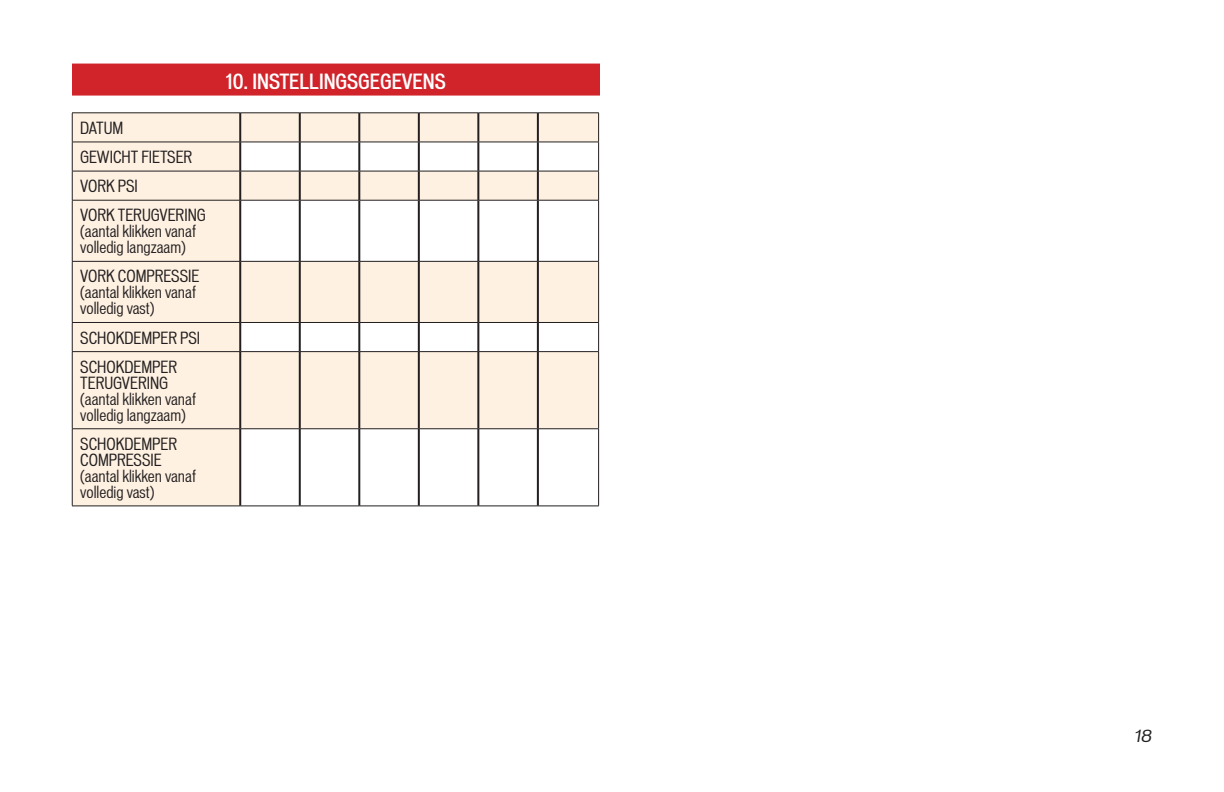
<style>
.page{position:relative;width:1224px;height:792px;background:#fff}
.page>*{position:absolute;margin:0;border:0;box-sizing:border-box;transform-origin:0 0}
.HS_-_Heading_Square{font:500 condensed 20px "Vonnes";color:#fff}
.TT_-_Table_Text{font:condensed 16px/16px "Vonnes";color:#231f20}
.t1{font:italic 16px "Vonnes";color:#231f20}
</style>
<div class="page">
<div style="left:72px;top:64px;width:528px;height:32px;background:#d1232a"></div>
<svg style="left:73px;top:113px;width:525px;height:393px;fill:#fef1e2"></svg>
<hr style="left:72px;top:112px;width:168px;height:1px;background:#231f20">
<hr style="left:240px;top:112px;width:60px;height:1px;background:#231f20">
<hr style="left:300px;top:112px;width:59px;height:1px;background:#231f20">
<hr style="left:359px;top:112px;width:60px;height:1px;background:#231f20">
<hr style="left:419px;top:112px;width:59px;height:1px;background:#231f20">
<hr style="left:478px;top:112px;width:60px;height:1px;background:#231f20">
<hr style="left:538px;top:112px;width:61px;height:1px;background:#231f20">
<hr style="left:72px;top:142px;width:168px;height:1px;background:#231f20">
<hr style="left:240px;top:142px;width:60px;height:1px;background:#231f20">
<hr style="left:300px;top:142px;width:59px;height:1px;background:#231f20">
<hr style="left:359px;top:142px;width:60px;height:1px;background:#231f20">
<hr style="left:419px;top:142px;width:59px;height:1px;background:#231f20">
<hr style="left:478px;top:142px;width:60px;height:1px;background:#231f20">
<hr style="left:538px;top:142px;width:61px;height:1px;background:#231f20">
<hr style="left:72px;top:171px;width:168px;height:1px;background:#231f20">
<svg style="left:72px;top:113px;width:1px;height:87px"></svg>
<hr style="left:240px;top:171px;width:60px;height:1px;background:#231f20">
<hr style="left:300px;top:171px;width:59px;height:1px;background:#231f20">
<hr style="left:359px;top:171px;width:60px;height:1px;background:#231f20">
<hr style="left:419px;top:171px;width:59px;height:1px;background:#231f20">
<hr style="left:478px;top:171px;width:60px;height:1px;background:#231f20">
<hr style="left:538px;top:171px;width:61px;height:1px;background:#231f20">
<svg style="left:598px;top:113px;width:1px;height:87px"></svg>
<hr style="left:72px;top:200px;width:168px;height:1px;background:#231f20">
<hr style="left:72px;top:200px;width:1px;height:61px;background:#231f20">
<hr style="left:240px;top:200px;width:60px;height:1px;background:#231f20">
<hr style="left:300px;top:200px;width:59px;height:1px;background:#231f20">
<hr style="left:359px;top:200px;width:60px;height:1px;background:#231f20">
<hr style="left:419px;top:200px;width:59px;height:1px;background:#231f20">
<hr style="left:478px;top:200px;width:60px;height:1px;background:#231f20">
<hr style="left:538px;top:200px;width:61px;height:1px;background:#231f20">
<hr style="left:598px;top:200px;width:1px;height:61px;background:#231f20">
<hr style="left:72px;top:261px;width:168px;height:1px;background:#231f20">
<hr style="left:72px;top:262px;width:1px;height:60px;background:#231f20">
<hr style="left:240px;top:261px;width:60px;height:1px;background:#231f20">
<hr style="left:300px;top:261px;width:59px;height:1px;background:#231f20">
<hr style="left:359px;top:261px;width:60px;height:1px;background:#231f20">
<hr style="left:419px;top:261px;width:59px;height:1px;background:#231f20">
<hr style="left:478px;top:261px;width:60px;height:1px;background:#231f20">
<hr style="left:538px;top:261px;width:61px;height:1px;background:#231f20">
<hr style="left:598px;top:262px;width:1px;height:60px;background:#231f20">
<hr style="left:72px;top:322px;width:168px;height:1px;background:#231f20">
<svg style="left:72px;top:323px;width:1px;height:28px"></svg>
<hr style="left:240px;top:322px;width:60px;height:1px;background:#231f20">
<hr style="left:300px;top:322px;width:59px;height:1px;background:#231f20">
<hr style="left:359px;top:322px;width:60px;height:1px;background:#231f20">
<hr style="left:419px;top:322px;width:59px;height:1px;background:#231f20">
<hr style="left:478px;top:322px;width:60px;height:1px;background:#231f20">
<hr style="left:538px;top:322px;width:61px;height:1px;background:#231f20">
<svg style="left:598px;top:323px;width:1px;height:28px"></svg>
<hr style="left:72px;top:351px;width:168px;height:1px;background:#231f20">
<hr style="left:72px;top:352px;width:1px;height:77px;background:#231f20">
<hr style="left:240px;top:351px;width:60px;height:1px;background:#231f20">
<hr style="left:300px;top:351px;width:59px;height:1px;background:#231f20">
<hr style="left:359px;top:351px;width:60px;height:1px;background:#231f20">
<hr style="left:419px;top:351px;width:59px;height:1px;background:#231f20">
<hr style="left:478px;top:351px;width:60px;height:1px;background:#231f20">
<hr style="left:538px;top:351px;width:61px;height:1px;background:#231f20">
<hr style="left:598px;top:352px;width:1px;height:77px;background:#231f20">
<hr style="left:72px;top:428px;width:168px;height:1px;background:#231f20">
<hr style="left:72px;top:429px;width:1px;height:77px;background:#231f20">
<hr style="left:240px;top:428px;width:60px;height:1px;background:#231f20">
<hr style="left:300px;top:428px;width:59px;height:1px;background:#231f20">
<hr style="left:359px;top:428px;width:60px;height:1px;background:#231f20">
<hr style="left:419px;top:428px;width:59px;height:1px;background:#231f20">
<hr style="left:478px;top:428px;width:60px;height:1px;background:#231f20">
<hr style="left:538px;top:428px;width:61px;height:1px;background:#231f20">
<hr style="left:598px;top:429px;width:1px;height:77px;background:#231f20">
<hr style="left:72px;top:506px;width:168px;height:1px;background:#231f20">
<hr style="left:240px;top:506px;width:60px;height:1px;background:#231f20">
<hr style="left:300px;top:506px;width:59px;height:1px;background:#231f20">
<hr style="left:359px;top:506px;width:60px;height:1px;background:#231f20">
<hr style="left:419px;top:506px;width:59px;height:1px;background:#231f20">
<hr style="left:478px;top:506px;width:60px;height:1px;background:#231f20">
<hr style="left:538px;top:506px;width:61px;height:1px;background:#231f20">
<hr style="left:239px;top:113px;width:2px;height:29px;background:#231f20">
<hr style="left:299px;top:113px;width:2px;height:29px;background:#231f20">
<hr style="left:358px;top:113px;width:2px;height:29px;background:#231f20">
<hr style="left:418px;top:113px;width:2px;height:29px;background:#231f20">
<hr style="left:477px;top:113px;width:2px;height:29px;background:#231f20">
<hr style="left:537px;top:113px;width:2px;height:29px;background:#231f20">
<hr style="left:239px;top:142px;width:2px;height:29px;background:#231f20">
<hr style="left:299px;top:142px;width:2px;height:29px;background:#231f20">
<hr style="left:358px;top:142px;width:2px;height:29px;background:#231f20">
<hr style="left:418px;top:142px;width:2px;height:29px;background:#231f20">
<hr style="left:477px;top:142px;width:2px;height:29px;background:#231f20">
<hr style="left:537px;top:142px;width:2px;height:29px;background:#231f20">
<hr style="left:239px;top:171px;width:2px;height:29px;background:#231f20">
<hr style="left:299px;top:171px;width:2px;height:29px;background:#231f20">
<hr style="left:358px;top:171px;width:2px;height:29px;background:#231f20">
<hr style="left:418px;top:171px;width:2px;height:29px;background:#231f20">
<hr style="left:477px;top:171px;width:2px;height:29px;background:#231f20">
<hr style="left:537px;top:171px;width:2px;height:29px;background:#231f20">
<hr style="left:239px;top:200px;width:2px;height:61px;background:#231f20">
<hr style="left:299px;top:200px;width:2px;height:61px;background:#231f20">
<hr style="left:358px;top:200px;width:2px;height:61px;background:#231f20">
<hr style="left:418px;top:200px;width:2px;height:61px;background:#231f20">
<hr style="left:477px;top:200px;width:2px;height:61px;background:#231f20">
<hr style="left:537px;top:200px;width:2px;height:61px;background:#231f20">
<hr style="left:239px;top:262px;width:2px;height:60px;background:#231f20">
<hr style="left:299px;top:262px;width:2px;height:60px;background:#231f20">
<hr style="left:358px;top:262px;width:2px;height:60px;background:#231f20">
<hr style="left:418px;top:262px;width:2px;height:60px;background:#231f20">
<hr style="left:477px;top:262px;width:2px;height:60px;background:#231f20">
<hr style="left:537px;top:262px;width:2px;height:60px;background:#231f20">
<hr style="left:239px;top:323px;width:2px;height:28px;background:#231f20">
<hr style="left:299px;top:323px;width:2px;height:28px;background:#231f20">
<hr style="left:358px;top:323px;width:2px;height:28px;background:#231f20">
<hr style="left:418px;top:323px;width:2px;height:28px;background:#231f20">
<hr style="left:477px;top:323px;width:2px;height:28px;background:#231f20">
<hr style="left:537px;top:323px;width:2px;height:28px;background:#231f20">
<hr style="left:239px;top:352px;width:2px;height:77px;background:#231f20">
<hr style="left:299px;top:352px;width:2px;height:77px;background:#231f20">
<hr style="left:358px;top:352px;width:2px;height:77px;background:#231f20">
<hr style="left:418px;top:352px;width:2px;height:77px;background:#231f20">
<hr style="left:477px;top:352px;width:2px;height:77px;background:#231f20">
<hr style="left:537px;top:352px;width:2px;height:77px;background:#231f20">
<hr style="left:239px;top:429px;width:2px;height:77px;background:#231f20">
<hr style="left:299px;top:429px;width:2px;height:77px;background:#231f20">
<hr style="left:358px;top:429px;width:2px;height:77px;background:#231f20">
<hr style="left:418px;top:429px;width:2px;height:77px;background:#231f20">
<hr style="left:477px;top:429px;width:2px;height:77px;background:#231f20">
<hr style="left:537px;top:429px;width:2px;height:77px;background:#231f20">
<p class="TT_-_Table_Text" style="left:80px;top:120px;width:45px">DATUM</p>
<p class="TT_-_Table_Text" style="left:80px;top:149px;width:114px">GEWICHT FIETSER</p>
<p class="TT_-_Table_Text" style="left:80px;top:178px;width:59px">VORK PSI</p>
<p class="TT_-_Table_Text" style="left:80px;top:207px;width:127px">VORK TERUGVERING (aantal klikken vanaf volledig langzaam)</p>
<p class="TT_-_Table_Text" style="left:80px;top:268px;width:121px">VORK COMPRESSIE (aantal klikken vanaf volledig vast)</p>
<p class="TT_-_Table_Text" style="left:80px;top:329px;width:121px">SCHOKDEMPER PSI</p>
<p class="TT_-_Table_Text" style="left:80px;top:359px;width:117px">SCHOKDEMPER<br>TERUGVERING (aantal klikken vanaf volledig langzaam)</p>
<p class="TT_-_Table_Text" style="left:80px;top:436px;width:117px">SCHOKDEMPER<br>COMPRESSIE (aantal klikken vanaf volledig vast)</p>
<p class="HS_-_Heading_Square" style="left:226px;top:69px;width:221px">10. INSTELLINGSGEGEVENS</p>
<p class="t1" style="left:1135px;top:728px;width:18px">18</p>
</div>
